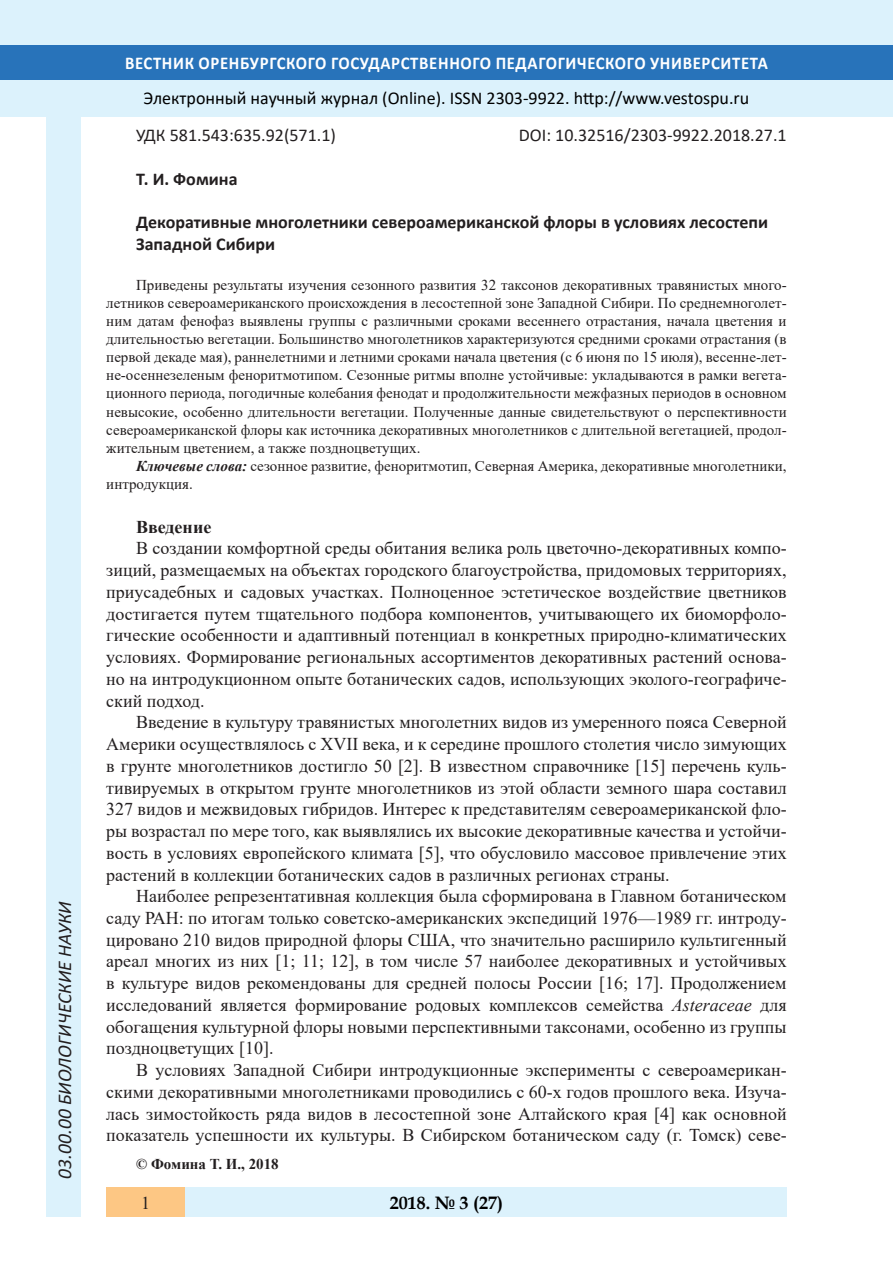
<style>
.page{position:relative;width:893px;height:1263px;background:#fff}
.page>*{position:absolute;margin:0;border:0;box-sizing:border-box;transform-origin:0 0}
.t1{font:italic 19.5px "Calibri";color:#231f20}
.Стиль2{font:18px/21.8px "Times New Roman";color:#231f20;text-align:justify}
.Заголовок_2{font:700 18px/21.8px "Calibri";color:#231f20}
.t2{font:18px "Calibri";color:#000}
.t3{font:700 18px "Calibri";letter-spacing:.04em;color:#fff;scale:.93 1}
.Заголовок_2-2{font:18px "Calibri";color:#231f20}
.t4{font:700 18px "Book Antiqua";color:#000}
.Стиль2-2{font:700 18px "Times New Roman";color:#231f20}
.литература{font:15px/18.1px "Times New Roman";color:#231f20;text-align:justify}
.Стиль2-3{font:700 15px "Times New Roman";color:#231f20}
.s1{font-weight:700;font-style:italic}
.s2{font-style:italic}
</style>
<div class="page">
<div style="left:0;top:0;width:893px;height:116px;background:#dcf2fc"></div>
<div style="left:0;top:45px;width:893px;height:34px;background:#2873ba"></div>
<div style="left:47px;top:116px;width:34px;height:1101px;background:#dcf2fc"></div>
<div style="left:106px;top:1188px;width:681px;height:29px;background:#dcf2fc"></div>
<div style="left:106px;top:1188px;width:79px;height:29px;background:#fdc784"></div>
<p class="t1" style="left:51px;top:1179px;width:279px;rotate:-90deg">03.00.00 БИОЛОГИЧЕСКИЕ НАУКИ</p>
<p class="t3" style="left:125px;top:50px;width:693px">ВЕСТНИК ОРЕНБУРГСКОГО ГОСУДАРСТВЕННОГО ПЕДАГОГИЧЕСКОГО УНИВЕРСИТЕТА</p>
<p class="t2" style="left:144px;top:85px;width:607px">Электронный научный журнал (Online). ISSN 2303-9922. http://www.vestospu.ru</p>
<p class="Заголовок_2-2" style="left:519px;top:123px;width:269px">DOI: 10.32516/2303-9922.2018.27.1</p>
<p class="Заголовок_2-2" style="left:136px;top:123px;width:201px">УДК 581.543:635.92(571.1)</p>
<p class="Заголовок_2" style="left:136px;top:167px;width:103px">Т. И. Фомина</p>
<p class="Заголовок_2" style="left:136px;top:211px;width:634px">Декоративные многолетники североамериканской флоры в условиях лесостепи<br>Западной Сибири</p>
<p class="литература" style="left:106px;top:275px;width:682px;text-indent:30px">Приведены результаты изучения сезонного развития 32 таксонов декоративных травянистых много&shy;летников североамериканского происхождения в лесостепной зоне Западной Сибири. По среднемноголет&shy;ним датам фенофаз выявлены группы с различными сроками весеннего отрастания, начала цветения и длительностью вегетации. Большинство многолетников характеризуются средними сроками отрастания (в первой декаде мая), раннелетними и летними сроками начала цветения (с 6 июня по 15 июля), весенне-лет&shy;не-осеннезеленым феноритмотипом. Сезонные ритмы вполне устойчивые: укладываются в рамки вегета&shy;ционного периода, погодичные колебания фенодат и продолжительности межфазных периодов в основном невысокие, особенно длительности вегетации. Полученные данные свидетельствуют о перспективности североамериканской флоры как источника декоративных многолетников с длительной вегетацией, продол&shy;жительным цветением, а также поздноцветущих.</p>
<p class="литература" style="left:106px;top:456px;width:682px;text-indent:30px"><span class="s1">Ключевые слова:</span> сезонное развитие, феноритмотип, Северная Америка, декоративные многолетники, интродукция.</p>
<p class="Стиль2-2" style="left:136px;top:514px;width:77px">Введение</p>
<p class="Стиль2" style="left:106px;top:537px;width:682px;text-indent:30px">В создании комфортной среды обитания велика роль цветочно-декоративных компо&shy;зиций, размещаемых на объектах городского благоустройства, придомовых территориях, приусадебных и садовых участках. Полноценное эстетическое воздействие цветников достигается путем тщательного подбора компонентов, учитывающего их биоморфоло&shy;гические особенности и адаптивный потенциал в конкретных природно-климатических условиях. Формирование региональных ассортиментов декоративных растений основа&shy;но на интродукционном опыте ботанических садов, использующих эколого-географиче&shy;ский подход.</p>
<p class="Стиль2" style="left:106px;top:711px;width:682px;text-indent:30px">Введение в культуру травянистых многолетних видов из умеренного пояса Северной Америки осуществлялось с XVII века, и к середине прошлого столетия число зимующих в грунте многолетников достигло 50 [2]. В известном справочнике [15] перечень куль&shy;тивируемых в открытом грунте многолетников из этой области земного шара составил 327 видов и межвидовых гибридов. Интерес к представителям североамериканской фло&shy;ры возрастал по мере того, как выявлялись их высокие декоративные качества и устойчи&shy;вость в условиях европейского климата [5], что обусловило массовое привлечение этих растений в коллекции ботанических садов в различных регионах страны.</p>
<p class="Стиль2" style="left:106px;top:885px;width:682px;text-indent:30px">Наиболее репрезентативная коллекция была сформирована в Главном ботаническом саду РАН: по итогам только советско-американских экспедиций 1976—1989 гг. интроду&shy;цировано 210 видов природной флоры США, что значительно расширило культигенный ареал многих из них [1; 11; 12], в том числе 57 наиболее декоративных и устойчивых в культуре видов рекомендованы для средней полосы России [16; 17]. Продолжением исследований является формирование родовых комплексов семейства <span class="s2">Asteraceae</span> для обогащения культурной флоры новыми перспективными таксонами, особенно из группы поздноцветущих [10].</p>
<p class="Стиль2" style="left:106px;top:1059px;width:682px;text-indent:30px">В условиях Западной Сибири интродукционные эксперименты с североамерикан&shy;скими декоративными многолетниками проводились с 60-х годов прошлого века. Изуча&shy;лась зимостойкость ряда видов в лесостепной зоне Алтайского края [4] как основной показатель успешности их культуры. В Сибирском ботаническом саду (г. Томск) севе-</p>
<p class="Стиль2-3" style="left:136px;top:1153px;width:144px">© Фомина Т. И., 2018</p>
<p class="Стиль2" style="left:141px;top:1191px;width:10px">1</p>
<p class="t4" style="left:390px;top:1190px;width:115px">2018. № 3 (27)</p>
</div>
